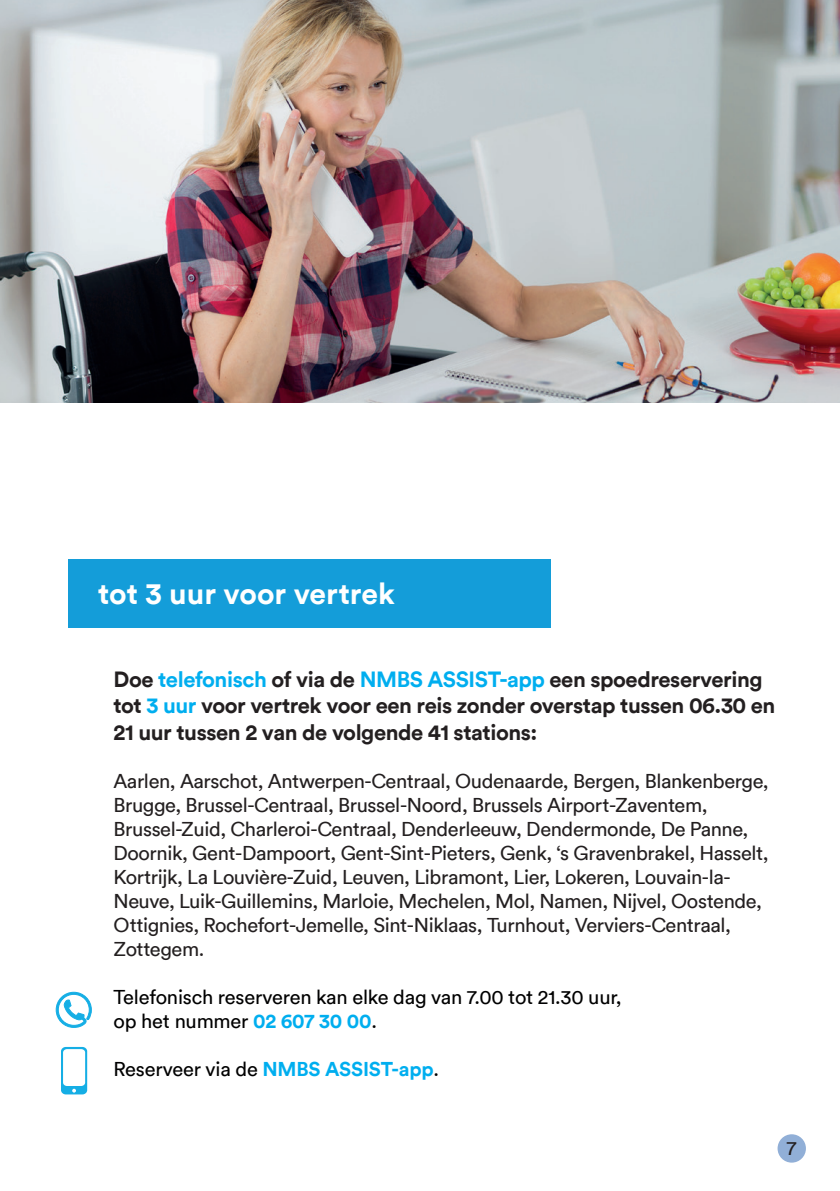
<style>
.page{position:relative;width:840px;height:1191px;background:#fff}
.page>*{position:absolute;margin:0;border:0;box-sizing:border-box;transform-origin:0 0}
.t1{font:700 30px "Circular";color:#fff}
.t2{font:700 22px/26.4px "Circular";letter-spacing:-.02em;color:#231f20}
.t3{font:20px/24px "Circular";letter-spacing:-.02em;color:#231f20}
.t4{font:20px/24px "Circular";letter-spacing:-.01em;color:#000001}
.s1{color:#00aeef}
.s2{font-weight:700;color:#00aeef}
</style>
<div class="page">
<div style="left:68px;top:559px;width:482px;height:69px;background:#149dd9"></div>
<div style="left:777px;top:1134px;width:28px;height:28px;background:#91afd7;border-radius:50%"></div>
<img style="left:0;top:0;width:839px;height:403px">
<svg style="left:56px;top:992px;width:36px;height:35px"></svg>
<svg style="left:61px;top:1047px;width:26px;height:47px"></svg>
<h1 class="t1" style="left:98px;top:574px;width:298px">tot 3 uur voor vertrek</h1>
<p class="t2" style="left:113px;top:665px;width:663px">Doe <span class="s1">telefonisch</span> of via de <span class="s1">NMBS ASSIST-app</span> een spoedreservering tot <span class="s1">3 uur</span> voor vertrek voor een reis zonder overstap tussen 06.30 en<br>21 uur tussen 2 van de volgende 41 stations:</p>
<p class="t3" style="left:113px;top:768px;width:656px">Aarlen, Aarschot, Antwerpen-Centraal, Oudenaarde, Bergen, Blankenberge, Brugge, Brussel-Centraal, Brussel-Noord, Brussels Airport-Zaventem, Brussel-Zuid, Charleroi-Centraal, Denderleeuw, Dendermonde, De Panne, Doornik, Gent-Dampoort, Gent-Sint-Pieters, Genk, ‘s Gravenbrakel, Hasselt, Kortrijk, La Louvière-Zuid, Leuven, Libramont, Lier, Lokeren, Louvain-la-Neuve, Luik-Guillemins, Marloie, Mechelen, Mol, Namen, Nijvel, Oostende, Ottignies, Rochefort-Jemelle, Sint-Niklaas, Turnhout, Verviers-Centraal, Zottegem.</p>
<p class="t4" style="left:113px;top:984px;width:509px">Telefonisch reserveren kan elke dag van 7.00 tot 21.30 uur, op het nummer <span class="s2">02 607 30 00</span>.</p>
<p class="t4" style="left:113px;top:1056px;width:327px">Reserveer via de <span class="s2">NMBS ASSIST-app</span>.</p>
<p class="t3" style="left:786px;top:1136px;width:11px">7</p>
</div>
